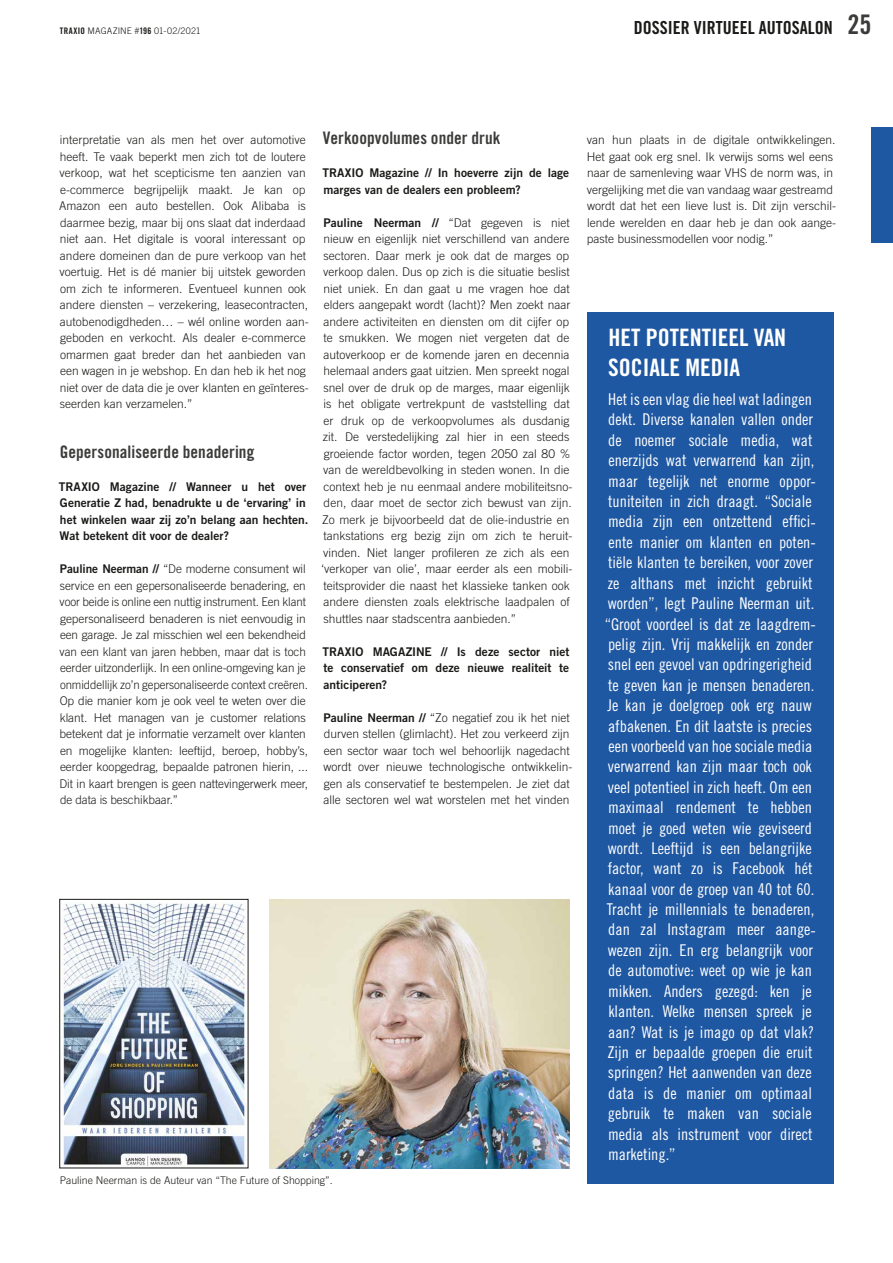
<style>
.page{position:relative;width:893px;height:1263px;background:#fff}
.page>*{position:absolute;margin:0;border:0;box-sizing:border-box;transform-origin:0 0}
.t1{font:24px/30px "Trade Gothic LT Std Bd Cn 20";color:#fff}
.t2{font:18px "Trade Gothic LT Std Bd Cn 20";color:#1a1a18}
.t3{font:17.25px "Trade Gothic LT Std Bd Cn 20";letter-spacing:.005em;color:#3b3b3a}
.t4{font:16.2px/20.4px "Trade Gothic LT Std Cn 18";color:#fff}
.t5{font:300 12px/16.5px "Trade Gothic LT Std";color:#1a1a18}
.t6{font:12px/16.5px "Trade Gothic LT Std Bd 2";color:#1a1a18}
.t7{font:300 10.5px "Trade Gothic LT Std";color:#1a1a18}
.t8{font:300 9px "Trade Gothic LT Std";letter-spacing:.01em;color:#1a1a18}
.s1{font-family:"Trade Gothic LT Std Bd Cn 20";font-weight:400}
.s2{font-size:27px;color:#3b3b3a}
.s3{font-family:"Trade Gothic LT Std Bd 2";font-weight:400}
</style>
<div class="page">
<div style="left:587px;top:312px;width:246px;height:872px;background:#1f58a2"></div>
<img style="left:63px;top:901px;width:183px;height:265px">
<img style="left:269px;top:899px;width:301px;height:269px">
<div style="left:872px;top:128px;width:21px;height:115px;background:#1f58a2"></div>
<p class="t8" style="left:60px;top:25px;width:143px"><span class="s1">TRAXIO</span> MAGAZINE #<span class="s1">196</span> 01-02/2021</p>
<h2 class="t2" style="left:634px;top:17px;width:239px">DOSSIER VIRTUEEL AUTOSALON <span class="s2">25</span></h2>
<p class="t5" style="left:59px;top:131px;width:251px">interpretatie van als men het over automotive heeft. Te vaak beperkt men zich tot de loutere verkoop, wat het scepticisme ten aanzien van e-commerce begrijpelijk maakt. Je kan op Amazon een auto bestellen. Ook Alibaba is daarmee bezig, maar bij ons slaat dat inderdaad niet aan. Het digitale is vooral interessant op andere domeinen dan de pure verkoop van het voertuig. Het is dé manier bij uitstek geworden om zich te informeren. Eventueel kunnen ook andere diensten – verzekering, leasecontracten, autobenodigdheden… – wél online worden aan&shy;geboden en verkocht. Als dealer e-commerce omarmen gaat breder dan het aanbieden van een wagen in je webshop. En dan heb ik het nog niet over de data die je over klanten en geïnteres&shy;seerden kan verzamelen.”</p>
<h3 class="t3" style="left:60px;top:441px;width:196px">Gepersonaliseerde benadering</h3>
<p class="t6" style="left:59px;top:478px;width:251px">TRAXIO Magazine // Wanneer u het over Generatie Z had, benadrukte u de ‘ervaring’ in het winkelen waar zij zo’n belang aan hechten.<br>Wat betekent dit voor de dealer?</p>
<p class="t5" style="left:60px;top:560px;width:250px"><span class="s3">Pauline Neerman //</span> “De moderne consument wil service en een gepersonaliseerde benadering, en voor beide is online een nuttig instrument. Een klant gepersonaliseerd benaderen is niet eenvoudig in een garage. Je zal misschien wel een bekendheid van een klant van jaren hebben, maar dat is toch eerder uitzonderlijk. In een online-omgeving kan je onmiddellijk zo’n gepersonaliseerde context creëren.<br>Op die manier kom je ook veel te weten over die klant. Het managen van je customer relations betekent dat je informatie verzamelt over klanten en mogelijke klanten: leeftijd, beroep, hobby’s, eerder koopgedrag, bepaalde patronen hierin, ...<br>Dit in kaart brengen is geen nattevingerwerk meer, de data is beschikbaar.”</p>
<h3 class="t3" style="left:323px;top:127px;width:179px">Verkoopvolumes onder druk</h3>
<p class="t6" style="left:322px;top:164px;width:248px">TRAXIO Magazine // In hoeverre zijn de lage marges van de dealers een probleem?</p>
<p class="t5" style="left:321px;top:214px;width:253px"><span class="s3">Pauline Neerman //</span> “Dat gegeven is niet nieuw en eigenlijk niet verschillend van andere sectoren. Daar merk je ook dat de marges op verkoop dalen. Dus op zich is die situatie beslist niet uniek. En dan gaat u me vragen hoe dat elders aangepakt wordt (lacht)? Men zoekt naar andere activiteiten en diensten om dit cijfer op te smukken. We mogen niet vergeten dat de autoverkoop er de komende jaren en decennia helemaal anders gaat uitzien. Men spreekt nogal snel over de druk op de marges, maar eigenlijk is het obligate vertrekpunt de vaststelling dat er druk op de verkoopvolumes als dusdanig zit. De verstedelijking zal hier in een steeds groeiende factor worden, tegen 2050 zal 80 % van de wereldbevolking in steden wonen. In die context heb je nu eenmaal andere mobiliteitsno&shy;den, daar moet de sector zich bewust van zijn.<br>Zo merk je bijvoorbeeld dat de olie-industrie en tankstations erg bezig zijn om zich te heruit&shy;vinden. Niet langer profileren ze zich als een ‘verkoper van olie’, maar eerder als een mobili&shy;teitsprovider die naast het klassieke tanken ook andere diensten zoals elektrische laadpalen of shuttles naar stadscentra aanbieden.”</p>
<p class="t6" style="left:322px;top:643px;width:249px;text-align:justify">TRAXIO MAGAZINE // Is deze sector niet te conservatief om deze nieuwe realiteit te anticiperen?</p>
<p class="t5" style="left:323px;top:709px;width:251px"><span class="s3">Pauline Neerman //</span> “Zo negatief zou ik het niet durven stellen (glimlacht). Het zou verkeerd zijn een sector waar toch wel behoorlijk nagedacht wordt over nieuwe technologische ontwikkelin&shy;gen als conservatief te bestempelen. Je ziet dat alle sectoren wel wat worstelen met het vinden</p>
<p class="t7" style="left:60px;top:1174px;width:275px">Pauline Neerman is de Auteur van “The Future of Shopping”.</p>
<p class="t5" style="left:587px;top:131px;width:251px">van hun plaats in de digitale ontwikkelingen.<br>Het gaat ook erg snel. Ik verwijs soms wel eens naar de samenleving waar VHS de norm was, in vergelijking met die van vandaag waar gestreamd wordt dat het een lieve lust is. Dit zijn verschil&shy;lende werelden en daar heb je dan ook aange&shy;paste businessmodellen voor nodig.”</p>
<h1 class="t1" style="left:608px;top:322px;width:180px">HET POTENTIEEL VAN<br>SOCIALE MEDIA</h1>
<p class="t4" style="left:605px;top:389px;width:213px">Het is een vlag die heel wat ladingen dekt. Diverse kanalen vallen onder de noemer sociale media, wat enerzijds wat verwarrend kan zijn, maar tegelijk net enorme oppor&shy;tuniteiten in zich draagt. “Sociale media zijn een ontzettend effici&shy;ënte manier om klanten en poten&shy;tiële klanten te bereiken, voor zover ze althans met inzicht gebruikt worden”, legt Pauline Neerman uit. “Groot voordeel is dat ze laagdrem&shy;pelig zijn. Vrij makkelijk en zonder snel een gevoel van opdringerigheid te geven kan je mensen benaderen.<br>Je kan je doelgroep ook erg nauw afbakenen. En dit laatste is precies een voorbeeld van hoe sociale media verwarrend kan zijn maar toch ook veel potentieel in zich heeft. Om een maximaal rendement te hebben moet je goed weten wie geviseerd wordt. Leeftijd is een belangrijke factor, want zo is Facebook hét kanaal voor de groep van 40 tot 60.<br>Tracht je millennials te benaderen, dan zal Instagram meer aange&shy;wezen zijn. En erg belangrijk voor de automotive: weet op wie je kan mikken. Anders gezegd: ken je klanten. Welke mensen spreek je aan? Wat is je imago op dat vlak?<br>Zijn er bepaalde groepen die eruit springen? Het aanwenden van deze data is de manier om optimaal gebruik te maken van sociale media als instrument voor direct marketing.”</p>
</div>
